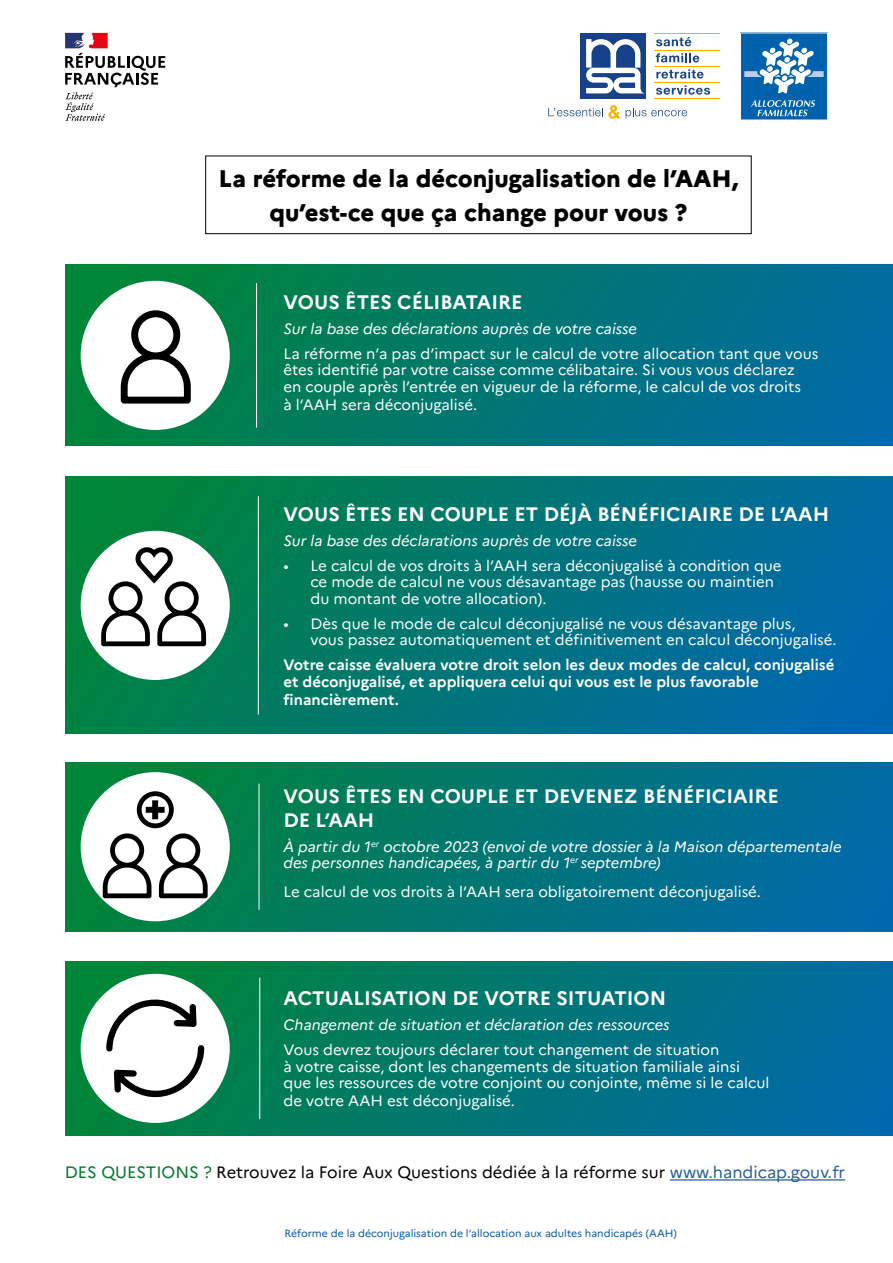
<style>
.page{position:relative;width:893px;height:1263px;background:#fff}
.page>*{position:absolute;margin:0;border:0;box-sizing:border-box;transform-origin:0 0}
.Titre_H1{font:800 24px "Marianne";color:#000}
.Titre_H3{font:700 19.5px/23.4px "Marianne";color:#fff}
.t1{font:16.5px "Marianne";color:#000}
.t2{font:15px/16.5px "Marianne";color:#fff}
.t3{font:italic 15px/16.5px "Marianne";color:#fff}
.t4{font:700 15px/16.5px "Marianne";color:#fff}
.Puce{font:10.5px "Marianne";color:#0059a8}
.s1{color:#05782e}
.s2{color:#275b9b}
</style>
<div class="page">
<div style="left:65px;top:265px;width:828px;height:181px;background:linear-gradient(to right,#018733,#006aa7)"></div>
<svg style="left:65px;top:477px;width:828px;height:257px;background:#00747c"></svg>
<svg style="left:65px;top:961px;width:828px;height:174px;background:#007577"></svg>
<svg style="left:65px;top:762px;width:828px;height:169px;background:#007578"></svg>
<div style="left:205px;top:156px;width:547px;height:78px;border:1px solid #000"></div>
<hr style="left:256px;top:283px;width:1px;height:145px;background:#fff">
<hr style="left:258px;top:496px;width:1px;height:218px;background:#fff">
<hr style="left:259px;top:784px;width:1px;height:126px;background:#fff">
<hr style="left:259px;top:977px;width:1px;height:142px;background:#fff">
<hr style="left:670px;top:1179px;width:175px;height:1px;background:#275b9b">
<div style="left:81px;top:281px;width:149px;height:149px;background:#fff;border-radius:50%"></div>
<div style="left:81px;top:772px;width:149px;height:149px;background:#fff;border-radius:50%"></div>
<div style="left:81px;top:531px;width:149px;height:149px;background:#fff;border-radius:50%"></div>
<div style="left:81px;top:974px;width:149px;height:149px;background:#fff;border-radius:50%"></div>
<svg style="left:100px;top:310px;width:109px;height:826px"></svg>
<div style="left:740px;top:33px;width:88px;height:87px;background:#0061ad"></div>
<div style="left:740px;top:33px;width:88px;height:87px;border:1px solid #fff"></div>
<svg style="left:744px;top:39px;width:80px;height:55px"></svg>
<svg style="left:751px;top:100px;width:64px;height:16px"></svg>
<svg style="left:656px;top:37px;width:35px;height:9px"></svg>
<svg style="left:656px;top:53px;width:43px;height:9px"></svg>
<svg style="left:656px;top:69px;width:48px;height:10px"></svg>
<svg style="left:656px;top:85px;width:54px;height:10px"></svg>
<hr style="left:655px;top:34px;width:65px;height:1px;background:#f9b000">
<hr style="left:655px;top:50px;width:65px;height:1px;background:#f9b000">
<hr style="left:655px;top:66px;width:65px;height:1px;background:#f9b000">
<hr style="left:655px;top:82px;width:65px;height:1px;background:#f9b000">
<hr style="left:655px;top:98px;width:65px;height:1px;background:#f9b000">
<div style="left:581px;top:34px;width:65px;height:65px;background:#17428b"></div>
<svg style="left:586px;top:39px;width:57px;height:54px"></svg>
<svg style="left:548px;top:105px;width:72px;height:14px"></svg>
<svg style="left:626px;top:108px;width:61px;height:10px"></svg>
<svg style="left:65px;top:33px;width:100px;height:88px"></svg>
<p class="Titre_H1" style="left:218px;top:164px;width:522px">La réforme de la déconjugalisation de l’AAH,</p>
<p class="Titre_H1" style="left:269px;top:198px;width:420px">qu’est-ce que ça change pour vous ?</p>
<h3 class="Titre_H3" style="left:283px;top:290px;width:241px">VOUS ÊTES CÉLIBATAIRE</h3>
<p class="t3" style="left:283px;top:320px;width:355px">Sur la base des déclarations auprès de votre caisse</p>
<p class="t2" style="left:283px;top:345px;width:536px">La réforme n’a pas d’impact sur le calcul de votre allocation tant que vous êtes identifié par votre caisse comme célibataire. Si vous vous déclarez<br>en couple après l’entrée en vigueur de la réforme, le calcul de vos droits</p>
<p class="t2" style="left:283px;top:396px;width:195px">à l’AAH sera déconjugalisé.</p>
<h3 class="Titre_H3" style="left:283px;top:502px;width:547px">VOUS ÊTES EN COUPLE ET DÉJÀ BÉNÉFICIAIRE DE L’AAH</h3>
<p class="t3" style="left:283px;top:532px;width:355px">Sur la base des déclarations auprès de votre caisse</p>
<p class="t2" style="left:310px;top:557px;width:473px;text-indent:-27px">• Le calcul de vos droits à l’AAH sera déconjugalisé à condition que ce mode de calcul ne vous désavantage pas (hausse ou maintien du montant de votre allocation).</p>
<p class="t2" style="left:310px;top:615px;width:527px;text-indent:-27px">• Dès que le mode de calcul déconjugalisé ne vous désavantage plus,<br>vous passez automatiquement et définitivement en calcul déconjugalisé.</p>
<p class="t4" style="left:283px;top:657px;width:552px">Votre caisse évaluera votre droit selon les deux modes de calcul, conjugalisé et déconjugalisé, et appliquera celui qui vous est le plus favorable</p>
<p class="t4" style="left:283px;top:691px;width:117px">financièrement.</p>
<h3 class="Titre_H3" style="left:283px;top:785px;width:497px">VOUS ÊTES EN COUPLE ET DEVENEZ BÉNÉFICIAIRE<br>DE L’AAH</h3>
<p class="t3" style="left:283px;top:838px;width:559px">À partir du 1<sup>er</sup> octobre 2023 (envoi de votre dossier à la Maison départementale des personnes handicapées, à partir du 1<sup>er</sup> septembre)</p>
<p class="t2" style="left:283px;top:883px;width:479px">Le calcul de vos droits à l’AAH sera obligatoirement déconjugalisé.</p>
<h3 class="Titre_H3" style="left:284px;top:986px;width:384px">ACTUALISATION DE VOTRE SITUATION</h3>
<p class="t3" style="left:284px;top:1016px;width:387px">Changement de situation et déclaration des ressources</p>
<p class="t2" style="left:284px;top:1041px;width:487px">Vous devrez toujours déclarer tout changement de situation<br>à votre caisse, dont les changements de situation familiale ainsi que les ressources de votre conjoint ou conjointe, même si le calcul</p>
<p class="t2" style="left:284px;top:1092px;width:233px">de votre AAH est déconjugalisé.</p>
<p class="t1" style="left:65px;top:1162px;width:782px"><span class="s1">DES QUESTIONS ?</span> Retrouvez la Foire Aux Questions dédiée à la réforme sur <span class="s2">www.handicap.gouv.fr</span></p>
<p class="Puce" style="left:284px;top:1227px;width:394px">Réforme de la déconjugalisation de l’allocation aux adultes handicapés (AAH)</p>
</div>
